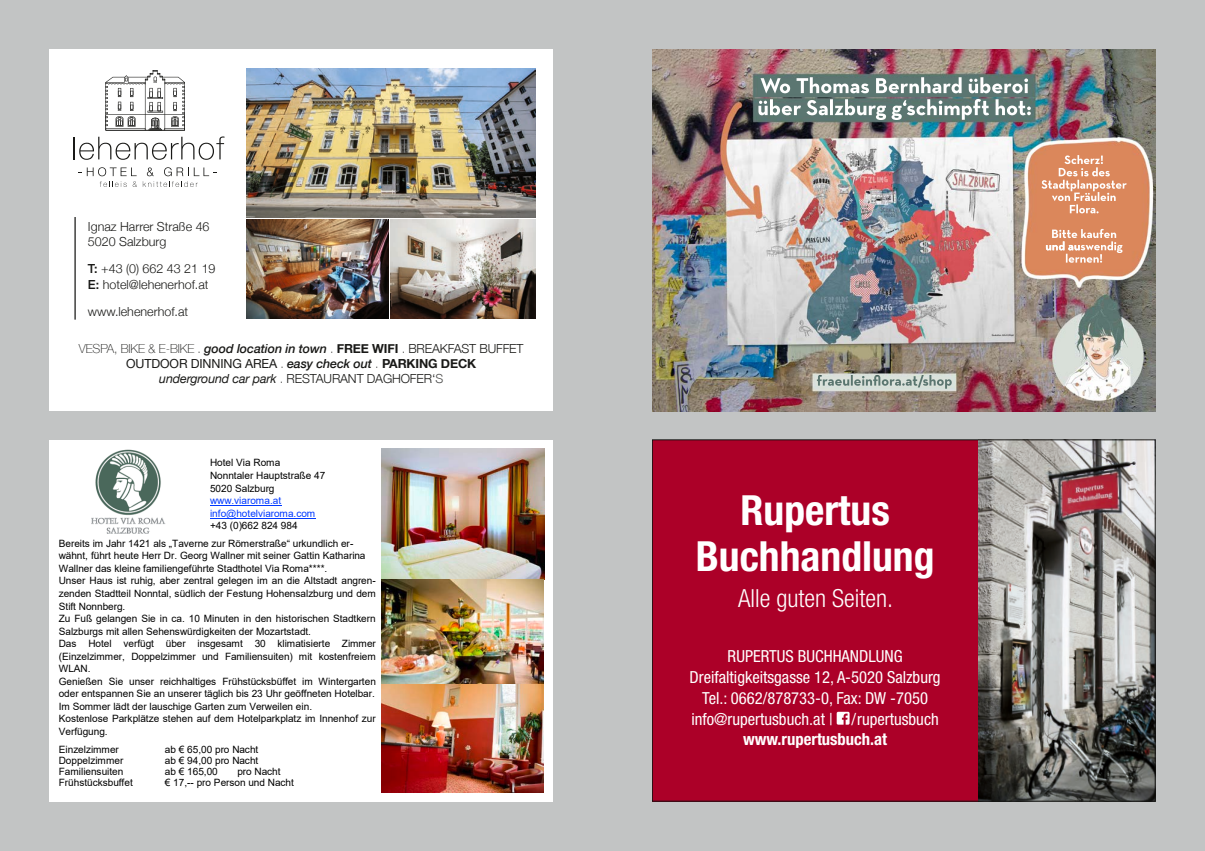
<style>
.page{position:relative;width:1205px;height:851px;background:#fff}
.page>*{position:absolute;margin:0;border:0;box-sizing:border-box;transform-origin:0 0}
.t1{font:700 condensed 41.62px/45.8px "Helvetica Neue LT Std";color:#fff;text-align:center}
.t2{font:300 condensed 25px "Helvetica Neue LT Std";color:#fff}
.t3{font:condensed 16.62px/20.8px "Helvetica Neue LT Std";color:#fff;text-align:center}
.t4{font:700 condensed 16.62px "Helvetica Neue LT Std";color:#fff}
.t5{font:300 12.5px/15px "Helvetica Neue";color:#191917}
.t6{font:10px/12.5px "Arial";letter-spacing:-.005em;color:#000}
.t7{font:10px/12.6px "Arial";letter-spacing:-.005em;color:#0039ff}
.s1{font-weight:500}
.s2{font-weight:100}
.s3{font-weight:500;font-style:italic}
.s4{font-weight:700}
.s5{font-weight:400}
.s6{font-weight:400;font-style:italic}
.s7{color:#4d4d4c}
</style>
<div class="page">
<div style="left:0;top:0;width:1205px;height:850px;background:#c2c4c4"></div>
<div style="left:50px;top:50px;width:503px;height:361px;background:#fff"></div>
<img style="left:247px;top:219px;width:141px;height:100px">
<img style="left:247px;top:68px;width:288px;height:149px">
<img style="left:390px;top:219px;width:145px;height:100px">
<svg style="left:74px;top:136px;width:150px;height:24px"></svg>
<svg style="left:105px;top:70px;width:80px;height:60px"></svg>
<svg style="left:79px;top:167px;width:58px;height:20px"></svg>
<svg style="left:143px;top:167px;width:73px;height:20px"></svg>
<hr style="left:74px;top:217px;width:2px;height:102px;background:#191917">
<img style="left:652px;top:50px;width:503px;height:361px">
<div style="left:50px;top:439px;width:503px;height:362px;background:#fff"></div>
<img style="left:91px;top:449px;width:75px;height:85px">
<hr style="left:210px;top:505px;width:71px;height:1px;background:#0039ff">
<hr style="left:210px;top:517px;width:105px;height:1px;background:#0039ff">
<img style="left:381px;top:448px;width:163px;height:240px">
<img style="left:382px;top:684px;width:162px;height:108px">
<div style="left:652px;top:439px;width:503px;height:362px;background:#ac0028"></div>
<svg style="left:837px;top:711px;width:12px;height:13px"></svg>
<img style="left:978px;top:441px;width:175px;height:358px">
<p class="t5" style="left:88px;top:218px;width:123px">Ignaz Harrer Straße 46<br>5020 Salzburg</p>
<p class="t5" style="left:88px;top:260px;width:129px"><span class="s1">T:</span> +43 (0) 662 43 21 19<br><span class="s1">E:</span> hotel@lehenerhof.at</p>
<p class="t5" style="left:88px;top:302px;width:102px">www.lehenerhof.at</p>
<p class="t5" style="left:79px;top:340px;width:446px;text-align:center"><span class="s2">VESPA, BIKE &amp; E-BIKE .</span> <span class="s3">good location in town</span> <span class="s2">.</span> <span class="s4">FREE WIFI</span> <span class="s2">.</span> BREAKFAST BUFFET<br><span class="s5">OUTDOOR DINNING AREA</span> <span class="s2">.</span> <span class="s3">easy check out</span> <span class="s2">.</span> <span class="s4">PARKING DECK<br></span><span class="s6">underground car park</span> <span class="s2">.</span> RESTAURANT DAGHOFER‘<span class="s7">S</span></p>
<p class="t6" style="left:210px;top:456px;width:117px">Hotel Via Roma<br>Nonntaler Hauptstraße 47<br>5020 Salzburg</p>
<p class="t7" style="left:210px;top:494px;width:107px">www.viaroma.at info@hotelviaroma.com</p>
<p class="t6" style="left:59px;top:516px;width:296px;line-height:17.9px;text-indent:151px">+43 (0)662 824 984<br>Bereits im Jahr 1421 als „Taverne zur Römerstraße“ urkundlich er-</p>
<p class="t6" style="left:59px;top:549px;width:319px">wähnt, führt heute Herr Dr. Georg Wallner mit seiner Gattin Katharina Wallner das kleine familiengeführte Stadthotel Via Roma****.<br>Unser Haus ist ruhig, aber zentral gelegen im an die Altstadt angren&shy;zenden Stadtteil Nonntal, südlich der Festung Hohensalzburg und dem Stift Nonnberg.<br>Zu Fuß gelangen Sie in ca. 10 Minuten in den historischen Stadtkern Salzburgs mit allen Sehenswürdigkeiten der Mozartstadt.<br>Das Hotel verfügt über insgesamt 30 klimatisierte Zimmer (Einzelzimmer, Doppelzimmer und Familiensuiten) mit kostenfreiem WLAN.<br>Genießen Sie unser reichhaltiges Frühstücksbüffet im Wintergarten oder entspannen Sie an unserer täglich bis 23 Uhr geöffneten Hotelbar.<br>Im Sommer lädt der lauschige Garten zum Verweilen ein.<br>Kostenlose Parkplätze stehen auf dem Hotelparkplatz im Innenhof zur Verfügung.</p>
<p class="t6" style="left:59px;top:743px;width:62px">Einzelzimmer</p>
<p class="t6" style="left:165px;top:743px;width:95px">ab € 65,00 pro Nacht</p>
<p class="t6" style="left:59px;top:754px;width:66px">Doppelzimmer</p>
<p class="t6" style="left:165px;top:754px;width:95px">ab € 94,00 pro Nacht</p>
<p class="t6" style="left:59px;top:765px;width:66px">Familiensuiten</p>
<p class="t6" style="left:165px;top:765px;width:54px">ab € 165,00</p>
<p class="t6" style="left:237px;top:765px;width:45px">pro Nacht</p>
<p class="t6" style="left:59px;top:776px;width:75px">Frühstücksbuffet</p>
<p class="t6" style="left:165px;top:776px;width:131px">€ 17,-- pro Person und Nacht</p>
<h1 class="t1" style="left:696px;top:487px;width:240px">Rupertus<br>Buchhandlung</h1>
<h2 class="t2" style="left:738px;top:583px;width:156px">Alle guten Seiten.</h2>
<h3 class="t3" style="left:689px;top:645px;width:253px">RUPERTUS BUCHHANDLUNG Dreifaltigkeitsgasse 12, A-5020 Salzburg Tel.: 0662/878733-0, Fax: DW -7050 info@rupertusbuch.at | /rupertusbuch</h3>
<h3 class="t4" style="left:743px;top:729px;width:146px">www.rupertusbuch.at</h3>
</div>
